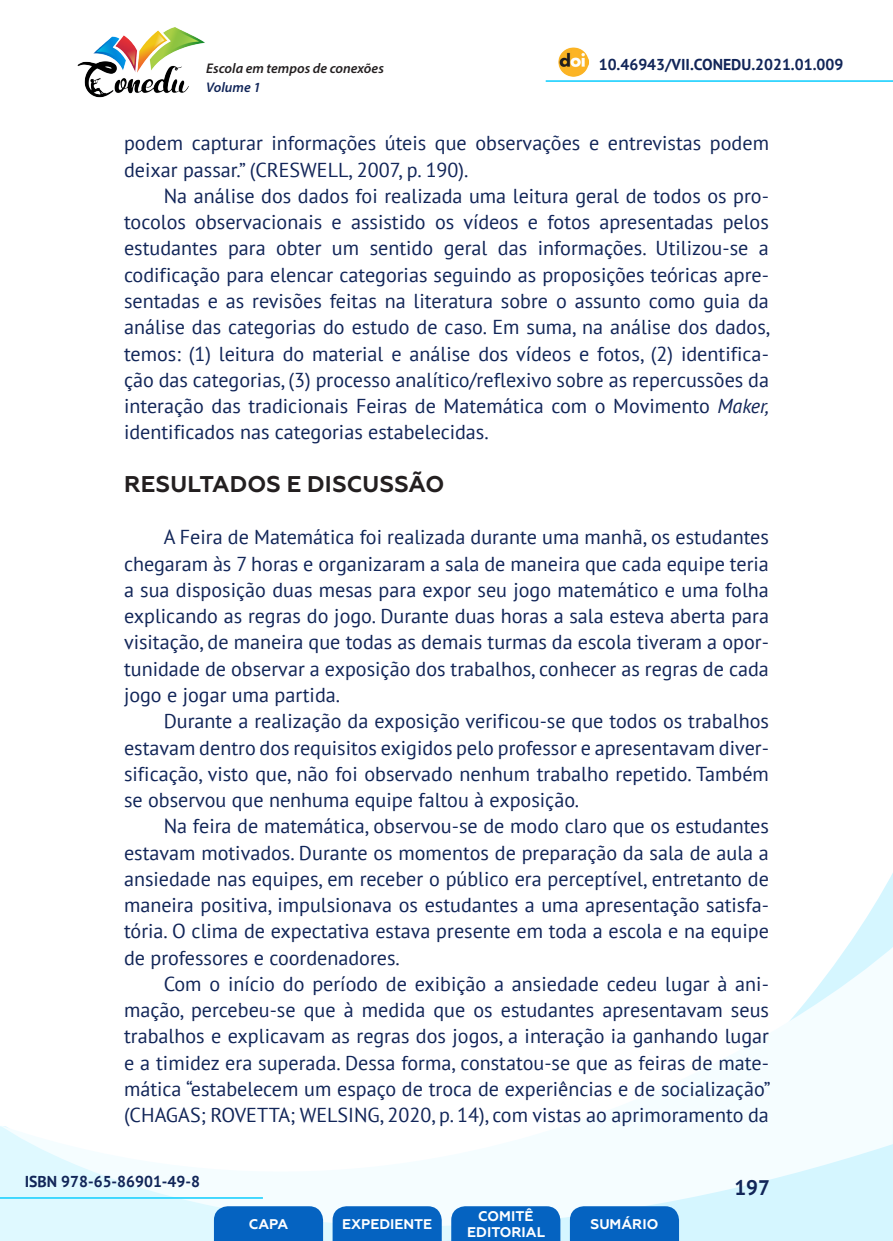
<style>
.page{position:relative;width:893px;height:1241px;background:#fff}
.page>*{position:absolute;margin:0;border:0;box-sizing:border-box;transform-origin:0 0}
._9_SUBTÍTULO_1{font:700 22.75px "Geometria";letter-spacing:.005em;color:#231f20}
.t1{font:700 21px "PT Sans";color:#112558}
._8_CORPO{font:20.12px/26.2px "PT Sans";color:#112558;text-align:justify}
.t2{font:700 15.75px "PT Sans";color:#112558}
.t3{font:700 14px/16.8px "Geometria";color:#fff;text-align:center}
.t4{font:italic 600 14px "Myriad Pro";color:#231f20}
.t5{font:italic 600 14px "Myriad Pro";color:#112558}
.s1{font-style:italic}
</style>
<div class="page">
<svg style="left:848px;top:873px;width:45px;height:73px"></svg>
<svg style="left:0;top:946px;width:893px;height:294px"></svg>
<hr style="left:0;top:1196px;width:263px;height:2px;background:#2dd4fe">
<hr style="left:546px;top:80px;width:347px;height:2px;background:#2dd4fe">
<img style="left:559px;top:47px;width:30px;height:30px">
<img style="left:77px;top:27px;width:128px;height:71px">
<svg style="left:214px;top:1205px;width:109px;height:35px;background:#126bc4"></svg>
<svg style="left:333px;top:1205px;width:109px;height:35px;background:#126bc4"></svg>
<svg style="left:451px;top:1205px;width:109px;height:35px;background:#126bc4"></svg>
<svg style="left:570px;top:1205px;width:109px;height:35px;background:#116bc4"></svg>
<p class="t4" style="left:206px;top:59px;width:179px">Escola em tempos de conexões</p>
<p class="t2" style="left:599px;top:54px;width:246px">10.46943/VII.CONEDU.2021.01.009</p>
<p class="t5" style="left:206px;top:78px;width:56px">Volume 1</p>
<p class="_8_CORPO" style="left:124px;top:130px;width:646px">podem capturar informações úteis que observações e entrevistas podem deixar passar.” (CRESWELL, 2007, p. 190).</p>
<p class="_8_CORPO" style="left:124px;top:182px;width:648px;text-indent:40px">Na análise dos dados foi realizada uma leitura geral de todos os pro&shy;tocolos observacionais e assistido os vídeos e fotos apresentadas pelos estudantes para obter um sentido geral das informações. Utilizou-se a codificação para elencar categorias seguindo as proposições teóricas apre&shy;sentadas e as revisões feitas na literatura sobre o assunto como guia da análise das categorias do estudo de caso. Em suma, na análise dos dados, temos: (1) leitura do material e análise dos vídeos e fotos, (2) identifica&shy;ção das categorias, (3) processo analítico/reflexivo sobre as repercussões da interação das tradicionais Feiras de Matemática com o Movimento <span class="s1">Maker, </span>identificados nas categorias estabelecidas.</p>
<p class="_9_SUBTÍTULO_1" style="left:124px;top:470px;width:322px">RESULTADOS E DISCUSSÃO</p>
<p class="_8_CORPO" style="left:124px;top:523px;width:646px;text-indent:40px">A Feira de Matemática foi realizada durante uma manhã, os estudantes chegaram às 7 horas e organizaram a sala de maneira que cada equipe teria a sua disposição duas mesas para expor seu jogo matemático e uma folha explicando as regras do jogo. Durante duas horas a sala esteva aberta para visitação, de maneira que todas as demais turmas da escola tiveram a opor&shy;tunidade de observar a exposição dos trabalhos, conhecer as regras de cada jogo e jogar uma partida.</p>
<p class="_8_CORPO" style="left:124px;top:707px;width:646px;text-indent:40px">Durante a realização da exposição verificou-se que todos os trabalhos estavam dentro dos requisitos exigidos pelo professor e apresentavam diver&shy;sificação, visto que, não foi observado nenhum trabalho repetido. Também se observou que nenhuma equipe faltou à exposição.</p>
<p class="_8_CORPO" style="left:124px;top:812px;width:646px;text-indent:40px">Na feira de matemática, observou-se de modo claro que os estudantes estavam motivados. Durante os momentos de preparação da sala de aula a ansiedade nas equipes, em receber o público era perceptível, entretanto de maneira positiva, impulsionava os estudantes a uma apresentação satisfa&shy;tória. O clima de expectativa estava presente em toda a escola e na equipe de professores e coordenadores.</p>
<p class="_8_CORPO" style="left:124px;top:970px;width:648px;text-indent:40px">Com o início do período de exibição a ansiedade cedeu lugar à ani&shy;mação, percebeu-se que à medida que os estudantes apresentavam seus trabalhos e explicavam as regras dos jogos, a interação ia ganhando lugar e a timidez era superada. Dessa forma, constatou-se que as feiras de mate&shy;mática “estabelecem um espaço de troca de experiências e de socialização” (CHAGAS; ROVETTA; WELSING, 2020, p. 14), com vistas ao aprimoramento da</p>
<p class="t2" style="left:25px;top:1170px;width:177px">ISBN 978-65-86901-49-8</p>
<p class="t3" style="left:249px;top:1215px;width:41px">CAPA</p>
<p class="t3" style="left:342px;top:1215px;width:92px">EXPEDIENTE</p>
<p class="t3" style="left:467px;top:1207px;width:79px">COMITÊ<br>EDITORIAL</p>
<p class="t3" style="left:590px;top:1215px;width:69px">SUMÁRIO</p>
<p class="t1" style="left:734px;top:1173px;width:37px">197</p>
</div>
